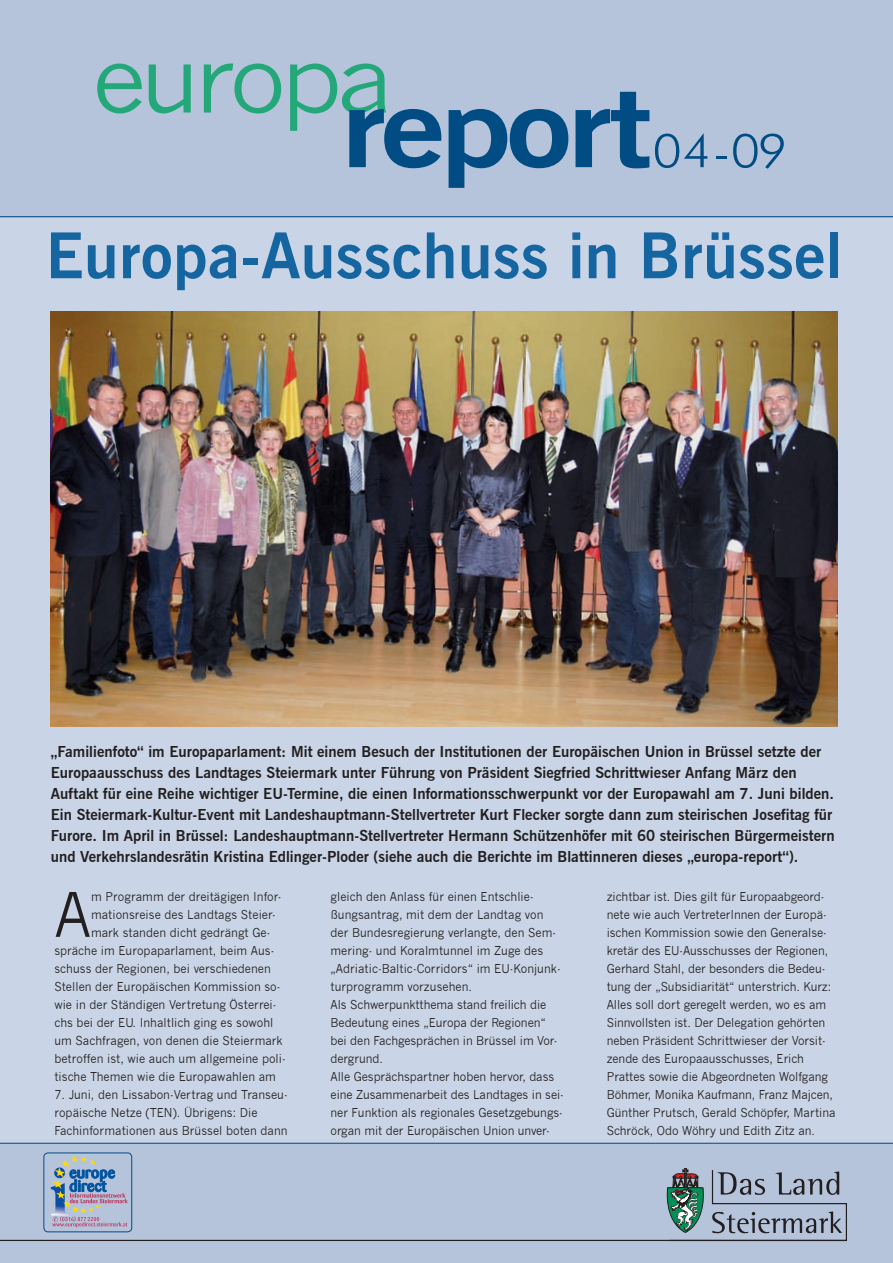
<style>
.page{position:relative;width:893px;height:1263px;background:#fff}
.page>*{position:absolute;margin:0;border:0;box-sizing:border-box;transform-origin:0 0}
.t1{font:700 108.9px "News Gothic BT";letter-spacing:-.04em;color:#004c83;scale:1.2 1}
.t2{font:91.5px "News Gothic";letter-spacing:-.06em;color:#24a779;scale:1.1 1}
.t3{font:700 63px "News Gothic BT";letter-spacing:.005em;color:#1565a1}
.t4{font:60.6px "News Gothic";color:#231f20;scale:.95 1}
.t5{font:300 46.5px "Futura BT";color:#004c83;scale:1.1 1}
.t6{font:700 15px/21px "News Gothic BT";letter-spacing:.005em;color:#231f20}
.t7{font:12px/18px "News Gothic";letter-spacing:-.005em;color:#231f20;scale:.95 1}
</style>
<div class="page">
<hr style="left:0;top:1186px;width:893px;height:1px;background:#eb5f2e">
<div style="left:1px;top:218px;width:892px;height:925px;background:#c9d5e6"></div>
<div style="left:1px;top:0;width:892px;height:218px;background:#b5c4db"></div>
<div style="left:1px;top:1143px;width:892px;height:120px;background:#b5c4db"></div>
<hr style="left:1px;top:1240px;width:846px;height:1px;background:#231f20">
<svg style="left:51px;top:1155px;width:77px;height:72px"></svg>
<div style="left:44px;top:1153px;width:88px;height:79px;border:1px solid #004c83;border-radius:4px"></div>
<hr style="left:1px;top:216px;width:892px;height:1px;background:#004c83">
<img style="left:51px;top:311px;width:786px;height:415px">
<hr style="left:1px;top:1143px;width:892px;height:1px;background:#004c83">
<svg style="left:663px;top:1168px;width:184px;height:72px"></svg>
<p class="t2" style="left:92px;top:26px;width:275px">europa</p>
<p class="t1" style="left:341px;top:62px;width:261px">report</p>
<p class="t5" style="left:652px;top:122px;width:124px">04-09</p>
<p class="t3" style="left:46px;top:218px;width:798px">Europa-Ausschuss in Brüssel</p>
<p class="t6" style="left:51px;top:741px;width:785px">„Familienfoto“ im Europaparlament: Mit einem Besuch der Institutionen der Europäischen Union in Brüssel setzte der Europaausschuss des Landtages Steiermark unter Führung von Präsident Siegfried Schrittwieser Anfang März den Auftakt für eine Reihe wichtiger EU-Termine, die einen Informationsschwerpunkt vor der Europawahl am 7. Juni bilden.<br>Ein Steiermark-Kultur-Event mit Landeshauptmann-Stellvertreter Kurt Flecker sorgte dann zum steirischen Josefitag für Furore. Im April in Brüssel: Landeshauptmann-Stellvertreter Hermann Schützenhöfer mit 60 steirischen Bürgermeistern und Verkehrslandesrätin Kristina Edlinger-Ploder (siehe auch die Berichte im Blattinneren dieses „europa-report“).</p>
<p class="t4" style="left:54px;top:880px;width:40px">A</p>
<p class="t7" style="left:91px;top:887px;width:202px">m Programm der dreitägigen Infor-</p>
<p class="t7" style="left:91px;top:905px;width:196px">mationsreise des Landtags Steier-</p>
<p class="t7" style="left:91px;top:923px;width:190px">mark standen dicht gedrängt Ge-</p>
<p class="t7" style="left:54px;top:941px;width:233px">spräche im Europaparlament, beim Aus-</p>
<p class="t7" style="left:54px;top:959px;width:229px">schuss der Regionen, bei verschiedenen</p>
<p class="t7" style="left:54px;top:977px;width:239px">Stellen der Europäischen Kommission so-</p>
<p class="t7" style="left:54px;top:995px;width:235px">wie in der Ständigen Vertretung Österrei-</p>
<p class="t7" style="left:54px;top:1013px;width:232px">chs bei der EU. Inhaltlich ging es sowohl</p>
<p class="t7" style="left:54px;top:1031px;width:242px">um Sachfragen, von denen die Steiermark</p>
<p class="t7" style="left:54px;top:1049px;width:245px">betroffen ist, wie auch um allgemeine poli-</p>
<p class="t7" style="left:54px;top:1067px;width:235px">tische Themen wie die Europawahlen am</p>
<p class="t7" style="left:54px;top:1085px;width:247px">7. Juni, den Lissabon-Vertrag und Transeu&shy;ropäische Netze (TEN). Übrigens: Die<br>Fachinformationen aus Brüssel boten dann</p>
<p class="t7" style="left:331px;top:887px;width:247px">gleich den Anlass für einen Entschlie&shy;ßungsantrag, mit dem der Landtag von der Bundesregierung verlangte, den Sem&shy;mering- und Koralmtunnel im Zuge des „Adriatic-Baltic-Corridors“ im EU-Konjunk&shy;turprogramm vorzusehen.<br>Als Schwerpunktthema stand freilich die Bedeutung eines „Europa der Regionen“ bei den Fachgesprächen in Brüssel im Vor&shy;dergrund.<br>Alle Gesprächspartner hoben hervor, dass eine Zusammenarbeit des Landtages in sei&shy;ner Funktion als regionales Gesetzgebungs&shy;organ mit der Europäischen Union unver-</p>
<p class="t7" style="left:607px;top:887px;width:242px">zichtbar ist. Dies gilt für Europaabgeord&shy;nete wie auch VertreterInnen der Europä&shy;ischen Kommission sowie den Generalse&shy;kretär des EU-Ausschusses der Regionen, Gerhard Stahl, der besonders die Bedeu&shy;tung der „Subsidiarität“ unterstrich. Kurz:<br>Alles soll dort geregelt werden, wo es am Sinnvollsten ist. Der Delegation gehörten neben Präsident Schrittwieser der Vorsit&shy;zende des Europaausschusses, Erich Prattes sowie die Abgeordneten Wolfgang Böhmer, Monika Kaufmann, Franz Majcen, Günther Prutsch, Gerald Schöpfer, Martina Schröck, Odo Wöhry und Edith Zitz an.</p>
</div>
